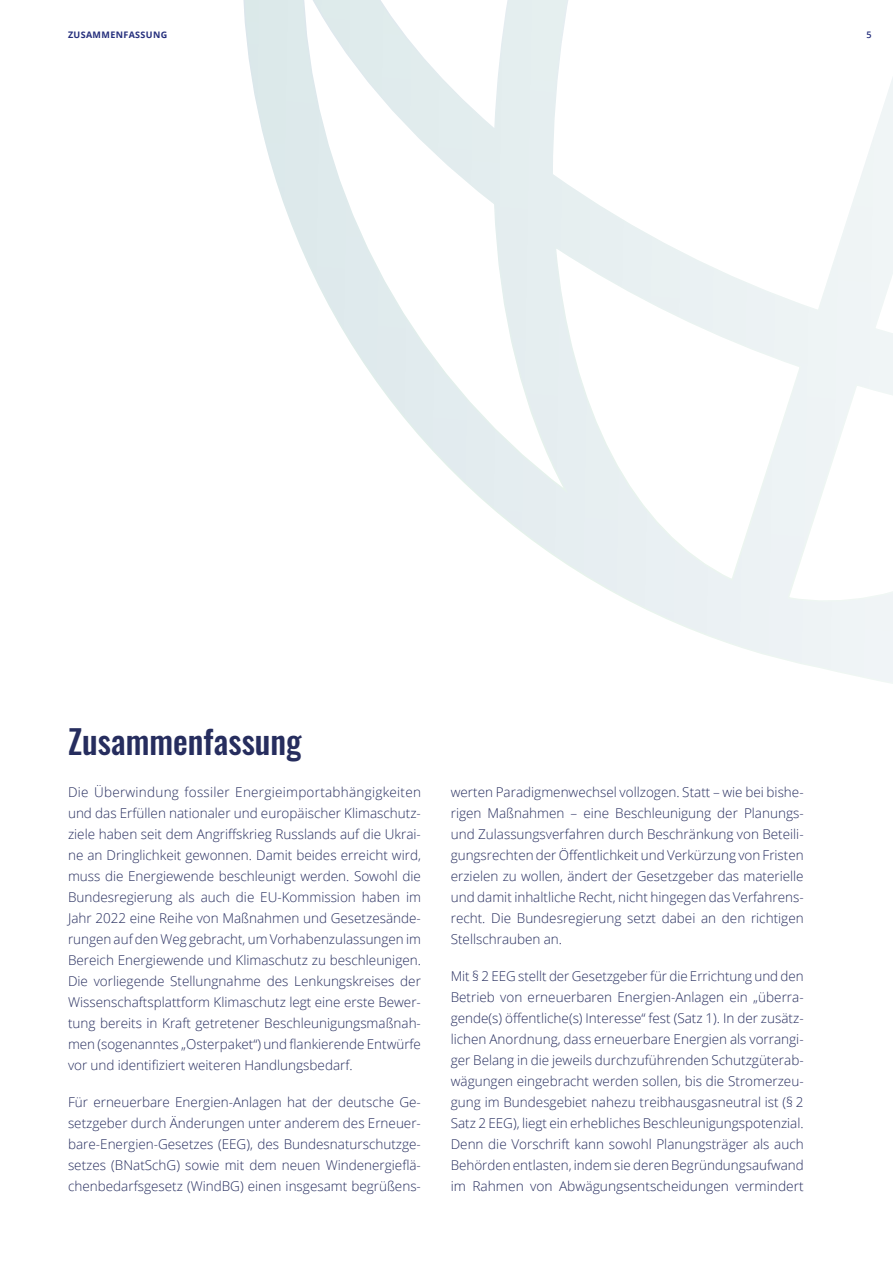
<style>
.page{position:relative;width:893px;height:1263px;background:#fff}
.page>*{position:absolute;margin:0;border:0;box-sizing:border-box;transform-origin:0 0}
.H1_keine_Nummer{font:500 33px "Oswald";color:#262d5e}
.FT{font:300 13.5px/21px "Open Sans";color:#262d5e;text-align:justify}
.t1{font:700 9px "Open Sans";letter-spacing:.04em;color:#242e7c}
.t2{font:600 9px "Open Sans";color:#242e7c}
</style>
<div class="page">
<svg style="left:243px;top:0;width:650px;height:684px"></svg>
<p class="t1" style="left:68px;top:28px;width:101px">ZUSAMMENFASSUNG</p>
<p class="t2" style="left:867px;top:28px;width:7px">5</p>
<p class="H1_keine_Nummer" style="left:68px;top:712px;width:235px">Zusammenfassung</p>
<p class="FT" style="left:68px;top:781px;width:354px">Die Überwindung fossiler Energieimportabhängigkeiten und das Erfüllen nationaler und europäischer Klimaschutz&shy;ziele haben seit dem Angriffskrieg Russlands auf die Ukrai&shy;ne an Dringlichkeit gewonnen. Damit beides erreicht wird, muss die Energiewende beschleunigt werden. Sowohl die Bundesregierung als auch die EU-Kommission haben im Jahr 2022 eine Reihe von Maßnahmen und Gesetzesände&shy;rungen auf den Weg gebracht, um Vorhabenzulassungen im Bereich Energiewende und Klimaschutz zu beschleunigen.<br>Die vorliegende Stellungnahme des Lenkungskreises der Wissenschaftsplattform Klimaschutz legt eine erste Bewer&shy;tung bereits in Kraft getretener Beschleunigungsmaßnah&shy;men (sogenanntes „Osterpaket“) und flankierende Entwürfe vor und identifiziert weiteren Handlungsbedarf.</p>
<p class="FT" style="left:68px;top:1091px;width:354px">Für erneuerbare Energien-Anlagen hat der deutsche Ge&shy;setzgeber durch Änderungen unter anderem des Erneuer&shy;bare-Energien-Gesetzes (EEG), des Bundesnaturschutzge&shy;setzes (BNatSchG) sowie mit dem neuen Windenergieflä&shy;chenbedarfsgesetz (WindBG) einen insgesamt begrüßens-</p>
<p class="FT" style="left:451px;top:781px;width:354px">werten Paradigmenwechsel vollzogen. Statt – wie bei bishe&shy;rigen Maßnahmen – eine Beschleunigung der Planungs&shy;und Zulassungsverfahren durch Beschränkung von Beteili&shy;gungsrechten der Öffentlichkeit und Verkürzung von Fristen erzielen zu wollen, ändert der Gesetzgeber das materielle und damit inhaltliche Recht, nicht hingegen das Verfahrens&shy;recht. Die Bundesregierung setzt dabei an den richtigen Stellschrauben an.</p>
<p class="FT" style="left:451px;top:965px;width:354px">Mit § 2 EEG stellt der Gesetzgeber für die Errichtung und den Betrieb von erneuerbaren Energien-Anlagen ein „überra&shy;gende(s) öffentliche(s) Interesse“ fest (Satz 1). In der zusätz&shy;lichen Anordnung, dass erneuerbare Energien als vorrangi&shy;ger Belang in die jeweils durchzuführenden Schutzgüterab&shy;wägungen eingebracht werden sollen, bis die Stromerzeu&shy;gung im Bundesgebiet nahezu treibhausgasneutral ist (§ 2<br>Satz 2 EEG), liegt ein erhebliches Beschleunigungspotenzial.<br>Denn die Vorschrift kann sowohl Planungsträger als auch Behörden entlasten, indem sie deren Begründungsaufwand im Rahmen von Abwägungsentscheidungen vermindert</p>
</div>
